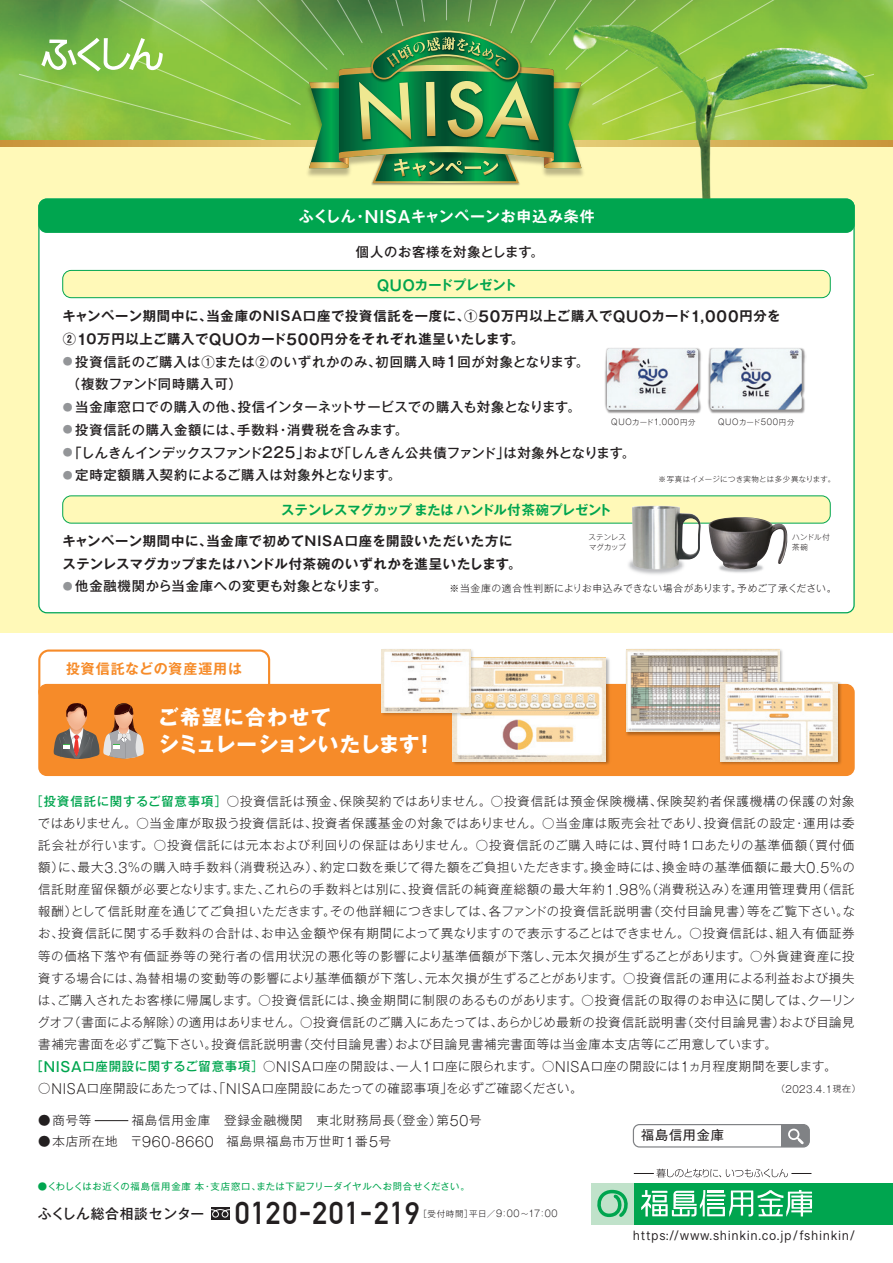
<style>
.page{position:relative;width:893px;height:1263px;background:#fff}
.page>*{position:absolute;margin:0;border:0;box-sizing:border-box;transform-origin:0 0}
.t1{font:700 31.05px "DIN Alternate";letter-spacing:.03em;color:#231f20}
.t2{font:700 20.55px/27.2px "Gothic MB101 Pro";letter-spacing:.05em;color:#fff}
.t3{font:700 14.85px "Gothic MB101 Pro De";letter-spacing:.05em;color:#fff}
.t4{font:700 14.1px "Gothic MB101 Pro De";letter-spacing:.06em;color:#f68b29}
.t5{font:500 13.8px "Gothic MB101 Pro";letter-spacing:.05em;color:#231f20}
.t6{font:13.65px "Grantha Sangam MN";letter-spacing:.05em;color:#231f20}
.t7{font:500 13.35px/22.8px "Gothic MB101 Pro";letter-spacing:.045em;color:#231f20}
.t8{font:700 13.35px/22.8px "Gothic MB101 Pro De";letter-spacing:.05em;color:#231f20}
.t9{font:500 13.35px "Gothic MB101 Pro";letter-spacing:-.005em;color:#231f20}
.t10{font:700 13.35px "Gothic MB101 Pro De";letter-spacing:-.005em;color:#00a54f}
.t11{font:500 13.35px "Gothic MB101 Pro";letter-spacing:.025em;color:#231f20}
.t12{font:13.05px "Gothic MB101 Pro";letter-spacing:.06em;color:#231f20}
.t13{font:300 12.45px "Gothic MB101 Pro";letter-spacing:.05em;color:#231f20}
.t14{font:300 12.45px "Gothic MB101 Pro";letter-spacing:.03em;color:#231f20}
.t15{font:300 12.45px "Gothic MB101 Pro";letter-spacing:.025em;color:#231f20}
.t16{font:300 12.45px "Gothic MB101 Pro";letter-spacing:.07em;color:#231f20}
.t17{font:300 12.45px "Gothic MB101 Pro";letter-spacing:.015em;color:#231f20}
.t18{font:300 9.75px "Gothic MB101 Pro";letter-spacing:.04em;color:#231f20}
.t19{font:300 9.75px "Gothic MB101 Pro";letter-spacing:.04em;color:#231f20;scale:.95 1}
.t20{font:9.3px "Gothic MB101 Pro";letter-spacing:.07em;color:#00a54f}
.t21{font:300 8.55px "Gothic MB101 Pro";letter-spacing:.08em;color:#231f20}
.t22{font:300 8.25px "Gothic MB101 Pro";letter-spacing:.095em;color:#231f20;scale:.95 1}
.t23{font:300 7.5px "Gothic MB101 Pro";letter-spacing:.05em;color:#231f20}
.t24{font:300 7.5px/9.8px "Gothic MB101 Pro";letter-spacing:.005em;color:#231f20}
.t25{font:300 7.5px/9.8px "Gothic MB101 Pro";letter-spacing:.03em;color:#231f20}
.s1{font-family:"Koz Go Pr 6 N";font-weight:400}
.s2{font-size:16.35px}
.s3{font-size:14.7px}
.s4{font-size:9.9px;color:#939598}
.s5{font-size:7.5px}
.s6{font-size:22.8px}
.s7{font-weight:400;color:#00a54f}
.s8{font-weight:500;color:#00a54f}
.s9{font-size:13.65px}
.s10{font-weight:500;font-size:13.65px;color:#00a54f}
.s11{font-size:9px}
.s12{font-size:9.3px}
</style>
<div class="page">
<div style="left:0;top:0;width:893px;height:632px;background:#fff9b8"></div>
<img style="left:0;top:0;width:893px;height:140px">
<div style="left:0;top:140px;width:893px;height:7px;background:#c9953b"></div>
<div style="left:38px;top:684px;width:817px;height:92px;background:#f68b29"></div>
<svg style="left:38px;top:649px;width:232px;height:110px"></svg>
<img style="left:624px;top:649px;width:159px;height:88px">
<img style="left:626px;top:649px;width:153px;height:83px">
<img style="left:717px;top:679px;width:126px;height:87px">
<img style="left:720px;top:682px;width:118px;height:79px">
<div style="left:633px;top:1182px;width:260px;height:42px;background:#00a54f"></div>
<div style="left:591px;top:1182px;width:42px;height:42px;background:#c0e2ca"></div>
<svg style="left:641px;top:1190px;width:171px;height:26px"></svg>
<svg style="left:597px;top:1189px;width:31px;height:29px"></svg>
<svg style="left:634px;top:1169px;width:177px;height:8px"></svg>
<div style="left:211px;top:1207px;width:19px;height:12px;background:#231f20"></div>
<svg style="left:211px;top:1209px;width:19px;height:9px"></svg>
<hr style="left:95px;top:1120px;width:33px;height:1px;background:#231f20">
<div style="left:633px;top:1124px;width:177px;height:23px;border:1px solid #808285;border-radius:6px"></div>
<div style="left:784px;top:1124px;width:25px;height:23px;background:#808285;border-radius:6px"></div>
<div style="left:781px;top:1124px;width:9px;height:23px;background:#808285"></div>
<div style="left:788px;top:1128px;width:11px;height:12px;border:2px solid #fff;border-radius:50%"></div>
<svg style="left:791px;top:1132px;width:15px;height:15px"></svg>
<img style="left:371px;top:184px;width:149px;height:2px">
<svg style="left:18px;top:0;width:857px;height:184px;background:#7eb259"></svg>
<svg style="left:38px;top:199px;width:817px;height:414px;background:#fafcf2"></svg>
<img style="left:707px;top:346px;width:99px;height:69px">
<img style="left:710px;top:348px;width:92px;height:62px">
<img style="left:604px;top:346px;width:99px;height:69px">
<img style="left:607px;top:348px;width:91px;height:62px">
<img style="left:450px;top:657px;width:161px;height:109px">
<img style="left:453px;top:658px;width:153px;height:103px">
<img style="left:379px;top:649px;width:97px;height:69px">
<img style="left:382px;top:649px;width:88px;height:63px">
<img style="left:737px;top:509px;width:79px;height:105px">
<img style="left:576px;top:502px;width:161px;height:112px">
<img style="left:632px;top:506px;width:69px;height:63px">
<img style="left:708px;top:517px;width:79px;height:52px">
<img style="left:550px;top:12px;width:331px;height:193px">
<div style="left:38px;top:199px;width:817px;height:34px;background:#00a54f;border-radius:9px"></div>
<p class="t3" style="left:299px;top:204px;width:297px">ふくしん<span class="s1">・</span><span class="s2">NISA</span>キャンペーンお申込み条件</p>
<p class="t11" style="left:356px;top:241px;width:189px">個人のお客様を対象とします。</p>
<p class="t10" style="left:377px;top:274px;width:141px"><span class="s3">QUO</span>カードプレゼント</p>
<p class="t8" style="left:62px;top:303px;width:720px">キャンペーン期間中に、当金庫のＮＩＳＡ口座で投資信託を一度に、①<span class="s3">50</span>万円以上ご購入で<span class="s3">QUO</span>カード<span class="s3">1,000</span>円分を<br>②<span class="s3">1</span>０万円以上ご購入で<span class="s3">QUO</span>カード<span class="s3">500</span>円分をそれぞれ進呈いたします。</p>
<p class="t7" style="left:67px;top:348px;width:524px;text-indent:-4px"><span class="s4">●</span> 投資信託のご購入は①または②のいずれかのみ、初回購入時<span class="s3">1</span>回が対象となります。（複数ファンド同時購入可）</p>
<p class="t7" style="left:63px;top:394px;width:519px"><span class="s4">●</span> 当金庫窓口での購入の他、投信インターネットサービスでの購入も対象となります。</p>
<p class="t7" style="left:63px;top:417px;width:347px"><span class="s4">●</span> 投資信託の購入金額には、手数料・消費税を含みます。</p>
<p class="t9" style="left:63px;top:441px;width:574px"><span class="s4">●</span>「しんきんインデックスファンド<span class="s3">225</span>」および「しんきん公共債ファンド」は対象外となります。</p>
<p class="t7" style="left:63px;top:462px;width:340px"><span class="s4">●</span> 定時定額購入契約によるご購入は対象外となります。</p>
<p class="t10" style="left:281px;top:498px;width:332px">ステンレスマグカップまたはハンドル付茶碗プレゼント</p>
<p class="t8" style="left:62px;top:528px;width:461px">キャンペーン期間中に、当金庫で初めてＮＩＳＡ口座を開設いただいた方にステンレスマグカップまたはハンドル付茶碗のいずれかを進呈いたします。</p>
<p class="t7" style="left:63px;top:573px;width:326px"><span class="s4">●</span> 他金融機関から当金庫への変更も対象となります。</p>
<p class="t22" style="left:611px;top:415px;width:90px">QUO<span class="s5">カード</span>1,000<span class="s5">円分</span></p>
<p class="t22" style="left:718px;top:415px;width:82px">QUO<span class="s5">カード</span>500<span class="s5">円分</span></p>
<p class="t23" style="left:658px;top:473px;width:178px">※写真はイメージにつき実物とは多少異なります。</p>
<p class="t25" style="left:792px;top:532px;width:39px">ハンドル付茶碗</p>
<p class="t24" style="left:588px;top:532px;width:39px">ステンレスマグカップ</p>
<p class="t18" style="left:449px;top:580px;width:388px">※当金庫の適合性判断によりお申込みできない場合があります。予めご了承ください。</p>
<p class="t4" style="left:66px;top:657px;width:177px">投資信託などの資産運用は</p>
<h2 class="t2" style="left:158px;top:701px;width:271px">ご希望に合わせて<br>シミュレーションいたします<span class="s6">!</span></h2>
<p class="t16" style="left:31px;top:791px;width:826px"><span class="s7">［</span><span class="s8">投資信託に関するご留意事項</span><span class="s7">］</span>○投資信託は預金、保険契約ではありません。○投資信託は預金保険機構、保険契約者保護機構の保護の対象</p>
<p class="t13" style="left:38px;top:813px;width:818px">ではありません。○当金庫が取扱う投資信託は、投資者保護基金の対象ではありません。○当金庫は販売会社であり、投資信託の設定・運用は委</p>
<p class="t13" style="left:38px;top:835px;width:818px">託会社が行います。○投資信託には元本および利回りの保証はありません。○投資信託のご購入時には、買付時１口あたりの基準価額（買付価</p>
<p class="t13" style="left:38px;top:857px;width:818px">額）に、最大<span class="s9">3.3</span>％の購入時手数料（消費税込み）、約定口数を乗じて得た額をご負担いただきます。換金時には、換金時の基準価額に最大<span class="s9">0.5</span>％の</p>
<p class="t13" style="left:38px;top:879px;width:818px">信託財産留保額が必要となります。また、これらの手数料とは別に、投資信託の純資産総額の最大年約<span class="s9">1.98%</span>（消費税込み）を運用管理費用（信託</p>
<p class="t13" style="left:38px;top:901px;width:819px">報酬）として信託財産を通じてご負担いただきます。その他詳細につきましては、各ファンドの投資信託説明書（交付目論見書）等をご覧下さい。な</p>
<p class="t13" style="left:38px;top:923px;width:818px">お、投資信託に関する手数料の合計は、お申込金額や保有期間によって異なりますので表示することはできません。○投資信託は、組入有価証券</p>
<p class="t13" style="left:38px;top:945px;width:818px">等の価格下落や有価証券等の発行者の信用状況の悪化等の影響により基準価額が下落し、元本欠損が生ずることがあります。○外貨建資産に投</p>
<p class="t13" style="left:38px;top:967px;width:818px">資する場合には、為替相場の変動等の影響により基準価額が下落し、元本欠損が生ずることがあります。○投資信託の運用による利益および損失</p>
<p class="t13" style="left:38px;top:990px;width:819px">は、ご購入されたお客様に帰属します。○投資信託には、換金期間に制限のあるものがあります。○投資信託の取得のお申込に関しては、クーリン</p>
<p class="t15" style="left:37px;top:1012px;width:819px">グオフ（書面による解除）の適用はありません。○投資信託のご購入にあたっては、あらかじめ最新の投資信託説明書（交付目論見書）および目論見</p>
<p class="t13" style="left:38px;top:1034px;width:740px">書補完書面を必ずご覧下さい。投資信託説明書（交付目論見書）および目論見書補完書面等は当金庫本支店等にご用意しています。</p>
<p class="t14" style="left:31px;top:1056px;width:807px"><span class="s8">［</span><span class="s10">NISA</span><span class="s8">口座開設に関するご留意事項</span><span class="s7">］</span>○<span class="s9">NISA</span>口座の開設は、一人<span class="s9">1</span>口座に限られます。○<span class="s9">NISA</span>口座の開設には<span class="s9">1</span>ヵ月程度期間を要します。</p>
<p class="t17" style="left:38px;top:1078px;width:546px">○<span class="s9">NISA</span>口座開設にあたっては、「<span class="s9">NISA</span>口座開設にあたっての確認事項」を必ずご確認ください。</p>
<p class="t19" style="left:776px;top:1081px;width:91px"><span class="s11">（</span>2023.4.1<span class="s11">現在）</span></p>
<p class="t13" style="left:38px;top:1110px;width:445px">●商号等　　　福島信用金庫　登録金融機関　東北財務局長（登金）第<span class="s9">50</span>号</p>
<p class="t13" style="left:38px;top:1131px;width:355px">●本店所在地　〒<span class="s9">960-8660</span>　福島県福島市万世町<span class="s9">1</span>番<span class="s9">5</span>号</p>
<p class="t20" style="left:38px;top:1179px;width:433px">●くわしくはお近くの福島信用金庫本・支店窓口、または下記フリーダイヤルへお問合せください。</p>
<p class="t5" style="left:38px;top:1202px;width:168px">ふくしん総合相談センター</p>
<h1 class="t1" style="left:235px;top:1189px;width:187px">0120-201-219</h1>
<p class="t21" style="left:418px;top:1206px;width:141px">［受付時間］平日／<span class="s12">9</span>：<span class="s12">00</span>～<span class="s12">17</span>：<span class="s12">00</span></p>
<p class="t12" style="left:641px;top:1124px;width:84px">福島信用金庫</p>
<p class="t6" style="left:633px;top:1227px;width:224px">https://www.shinkin.co.jp/fshinkin/</p>
</div>
